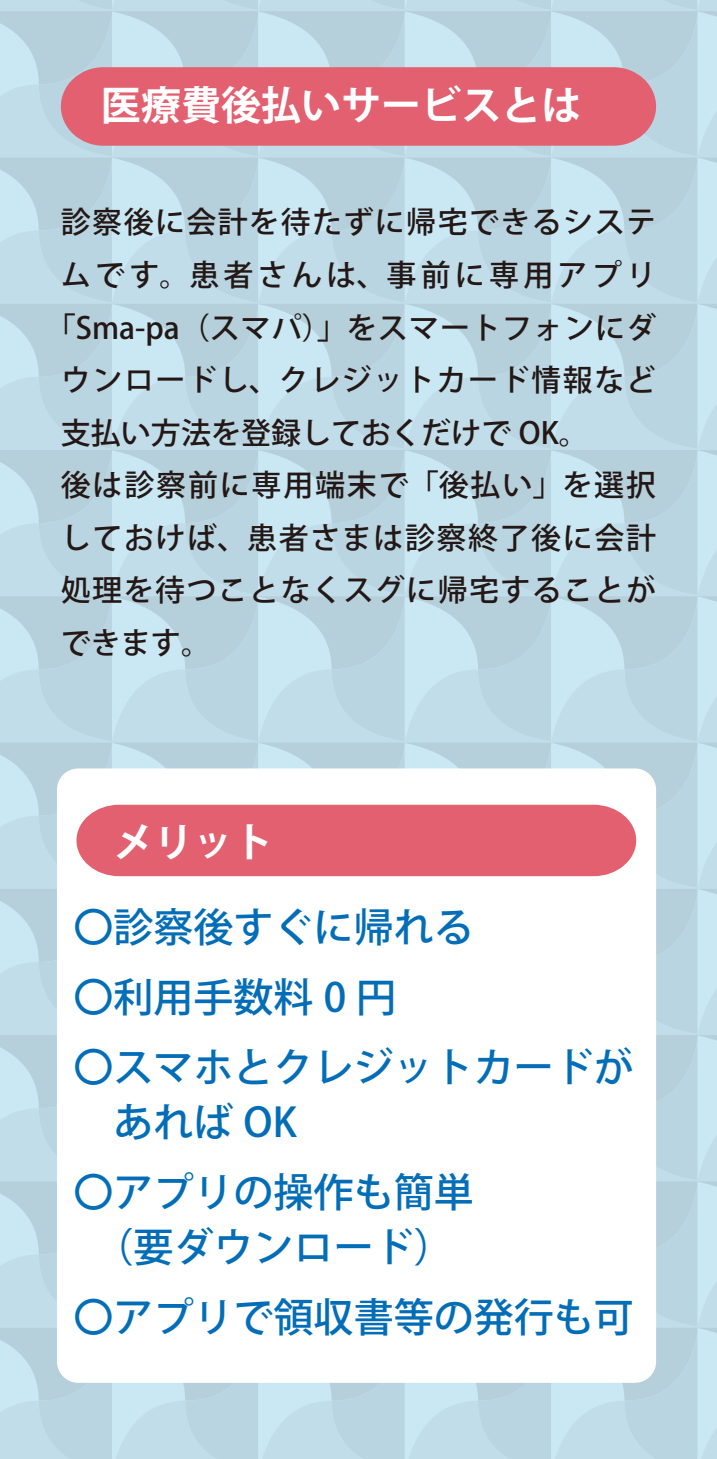
<style>
.page{position:relative;width:717px;height:1459px;background:#fff}
.page>*{position:absolute;margin:0;border:0;box-sizing:border-box;transform-origin:0 0}
.t1{font:500 40px/70px "Koz Go Pr 6 N";color:#036eb7}
.t2{font:700 40px "Koz Go Pr 6 N";color:#fff}
.t3{font:500 30px "Koz Go Pr 6 N";letter-spacing:.045em;color:#231815}
.t4{font:500 30px "Koz Go Pr 6 N";letter-spacing:.14em;color:#231815}
.t5{font:500 30px "Koz Go Pr 6 N";color:#231815}
</style>
<div class="page">
<div style="left:0;top:0;width:716px;height:1459px;background:linear-gradient(to right,#bedae6,#bedae6)"></div>
<div style="left:57px;top:768px;width:598px;height:615px;background:#fff;border-radius:21px"></div>
<div style="left:61px;top:67px;width:594px;height:79px;background:#e2606f"></div>
<div style="left:76px;top:805px;width:559px;height:71px;background:#e2606f"></div>
<h1 class="t2" style="left:61px;top:83px;width:521px">　医療費後払いサービスとは</h1>
<p class="t3" style="left:61px;top:206px;width:596px">診察後に会計を待たずに帰宅できるシステ</p>
<p class="t4" style="left:61px;top:258px;width:596px">ムです。患者さんは、事前に専用アプリ</p>
<p class="t3" style="left:46px;top:311px;width:611px">「Sma-pa（スマパ）」をスマートフォンにダ</p>
<p class="t3" style="left:61px;top:363px;width:596px">ウンロードし、クレジットカード情報など</p>
<p class="t5" style="left:61px;top:416px;width:529px">支払い方法を登録しておくだけで OK。</p>
<p class="t3" style="left:61px;top:468px;width:596px">後は診察前に専用端末で「後払い」を選択</p>
<p class="t3" style="left:61px;top:521px;width:596px">しておけば、患者さまは診察終了後に会計</p>
<p class="t3" style="left:61px;top:573px;width:596px">処理を待つことなくスグに帰宅することが</p>
<p class="t3" style="left:61px;top:626px;width:151px">できます。</p>
<h1 class="t2" style="left:73px;top:820px;width:201px">　メリット</h1>
<h1 class="t1" style="left:73px;top:893px;width:561px">〇診察後すぐに帰れる<br>〇利用手数料 0 円<br>〇スマホとクレジットカードが</h1>
<h1 class="t1" style="left:73px;top:1088px;width:401px">　あれば OK<br>〇アプリの操作も簡単</h1>
<h1 class="t1" style="left:73px;top:1213px;width:561px">　（要ダウンロード）<br>〇アプリで領収書等の発行も可</h1>
</div>
